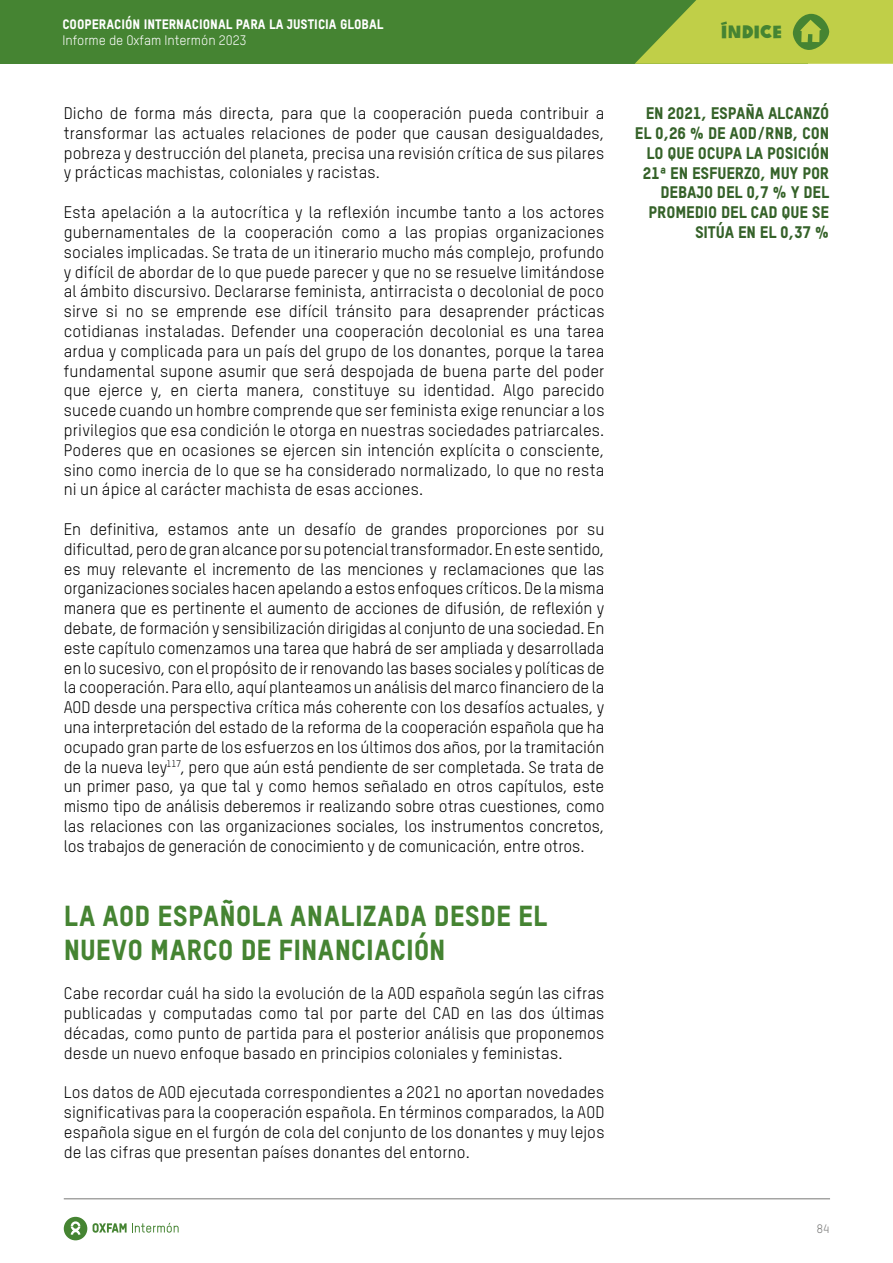
<style>
.page{position:relative;width:893px;height:1263px;background:#fff}
.page>*{position:absolute;margin:0;border:0;box-sizing:border-box;transform-origin:0 0}
.t1{font:28.5px/34.2px "Oxfam TSTARPRO Headline";color:#458432}
.t2{font:17.7px "Oxfam Global Headline";color:#458432}
.t3{font:16.5px/19.8px "Oxfam TSTARPRO";letter-spacing:.005em;color:#000;text-align:justify}
.t4{font:16.5px/19.8px "Oxfam TSTARPRO Headline";letter-spacing:-.01em;color:#356229;text-align:right}
.t5{font:13.5px "Oxfam TSTARPRO Headline";color:#fff}
.t6{font:13.5px "Oxfam TSTARPRO";color:#fff}
.t7{font:12px "Oxfam TSTARPRO";color:#777776}
</style>
<div class="page">
<hr style="left:64px;top:1198px;width:766px;height:1px;background:#777776">
<svg style="left:64px;top:1217px;width:23px;height:23px"></svg>
<svg style="left:93px;top:1223px;width:86px;height:10px"></svg>
<div style="left:0;top:0;width:808px;height:64px;background:#458432"></div>
<svg style="left:635px;top:0;width:258px;height:64px;background:#abc244"></svg>
<p class="t5" style="left:62px;top:16px;width:323px">COOPERACIÓN INTERNACIONAL PARA LA JUSTICIA GLOBAL</p>
<p class="t6" style="left:62px;top:32px;width:186px">Informe de Oxfam Intermón 2023</p>
<p class="t3" style="left:64px;top:103px;width:542px">Dicho de forma más directa, para que la cooperación pueda contribuir a transformar las actuales relaciones de poder que causan desigualdades, pobreza y destrucción del planeta, precisa una revisión crítica de sus pilares y prácticas machistas, coloniales y racistas.</p>
<p class="t3" style="left:64px;top:202px;width:542px">Esta apelación a la autocrítica y la reflexión incumbe tanto a los actores gubernamentales de la cooperación como a las propias organizaciones sociales implicadas. Se trata de un itinerario mucho más complejo, profundo y difícil de abordar de lo que puede parecer y que no se resuelve limitándose al ámbito discursivo. Declararse feminista, antirracista o decolonial de poco sirve si no se emprende ese difícil tránsito para desaprender prácticas cotidianas instaladas. Defender una cooperación decolonial es una tarea ardua y complicada para un país del grupo de los donantes, porque la tarea fundamental supone asumir que será despojada de buena parte del poder que ejerce y, en cierta manera, constituye su identidad. Algo parecido sucede cuando un hombre comprende que ser feminista exige renunciar a los privilegios que esa condición le otorga en nuestras sociedades patriarcales.<br>Poderes que en ocasiones se ejercen sin intención explícita o consciente, sino como inercia de lo que se ha considerado normalizado, lo que no resta ni un ápice al carácter machista de esas acciones.</p>
<p class="t3" style="left:64px;top:519px;width:542px">En definitiva, estamos ante un desafío de grandes proporciones por su dificultad, pero de gran alcance por su potencial transformador. En este sentido, es muy relevante el incremento de las menciones y reclamaciones que las organizaciones sociales hacen apelando a estos enfoques críticos. De la misma manera que es pertinente el aumento de acciones de difusión, de reflexión y debate, de formación y sensibilización dirigidas al conjunto de una sociedad. En este capítulo comenzamos una tarea que habrá de ser ampliada y desarrollada en lo sucesivo, con el propósito de ir renovando las bases sociales y políticas de la cooperación. Para ello, aquí planteamos un análisis del marco financiero de la AOD desde una perspectiva crítica más coherente con los desafíos actuales, y una interpretación del estado de la reforma de la cooperación española que ha ocupado gran parte de los esfuerzos en los últimos dos años, por la tramitación de la nueva ley<sup>117</sup>, pero que aún está pendiente de ser completada. Se trata de un primer paso, ya que tal y como hemos señalado en otros capítulos, este mismo tipo de análisis deberemos ir realizando sobre otras cuestiones, como las relaciones con las organizaciones sociales, los instrumentos concretos, los trabajos de generación de conocimiento y de comunicación, entre otros.</p>
<h1 class="t1" style="left:64px;top:898px;width:485px">LA AOD ESPAÑOLA ANALIZADA DESDE EL<br>NUEVO MARCO DE FINANCIACIÓN</h1>
<p class="t3" style="left:64px;top:983px;width:542px">Cabe recordar cuál ha sido la evolución de la AOD española según las cifras publicadas y computadas como tal por parte del CAD en las dos últimas décadas, como punto de partida para el posterior análisis que proponemos desde un nuevo enfoque basado en principios coloniales y feministas.</p>
<p class="t3" style="left:64px;top:1082px;width:542px">Los datos de AOD ejecutada correspondientes a 2021 no aportan novedades significativas para la cooperación española. En términos comparados, la AOD española sigue en el furgón de cola del conjunto de los donantes y muy lejos de las cifras que presentan países donantes del entorno.</p>
<p class="t2" style="left:721px;top:17px;width:63px">ÍNDICE</p>
<p class="t4" style="left:635px;top:103px;width:196px">EN 2021, ESPAÑA ALCANZÓ<br>EL 0,26 % DE AOD/RNB, CON<br>LO QUE OCUPA LA POSICIÓN<br>21ª EN ESFUERZO, MUY POR<br>DEBAJO DEL 0,7 % Y DEL<br>PROMEDIO DEL CAD QUE SE<br>SITÚA EN EL 0,37 %</p>
<p class="t7" style="left:817px;top:1221px;width:14px">84</p>
</div>
